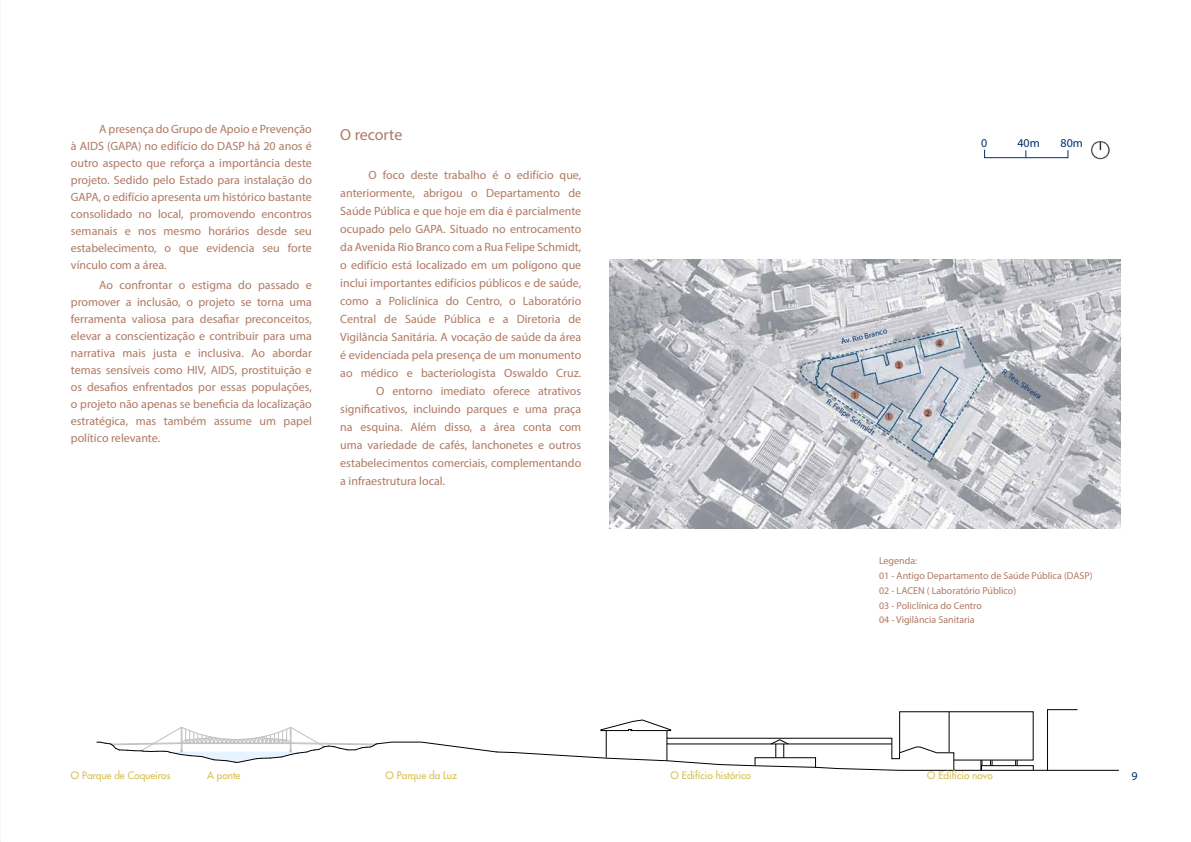
<style>
.page{position:relative;width:1191px;height:842px;background:#fff}
.page>*{position:absolute;margin:0;border:0;box-sizing:border-box;transform-origin:0 0}
.t1{font:16px "Myriad Pro";letter-spacing:-.005em;color:#b07963}
.t2{font:12px/17px "Myriad Pro";color:#af7962;text-align:justify}
.t3{font:12px "Myriad Pro";color:#003168}
.t4{font:10px/14.8px "Myriad Pro";color:#b07963}
.t5{font:500 10px "Futura Std";color:#d5be4b}
.t6{font:8px "Myriad Pro";color:#003168}
</style>
<div class="page">
<svg style="left:0;top:23px;width:1px;height:819px"></svg>
<img style="left:609px;top:259px;width:511px;height:269px">
<svg style="left:97px;top:709px;width:1022px;height:62px"></svg>
<div style="left:850px;top:391px;width:9px;height:8px;background:#b07963;border-radius:50%"></div>
<div style="left:884px;top:412px;width:9px;height:9px;background:#b07963;border-radius:50%"></div>
<div style="left:923px;top:409px;width:9px;height:8px;background:#b07963;border-radius:50%"></div>
<div style="left:894px;top:361px;width:9px;height:8px;background:#b07963;border-radius:50%"></div>
<div style="left:935px;top:339px;width:9px;height:8px;background:#b07963;border-radius:50%"></div>
<svg style="left:984px;top:149px;width:85px;height:10px"></svg>
<img style="left:1091px;top:141px;width:19px;height:19px">
<p class="t2" style="left:71px;top:120px;width:242px;text-indent:28px">A presença do Grupo de Apoio e Prevenção à AIDS (GAPA) no edifício do DASP há 20 anos é outro aspecto que reforça a importância deste projeto. Sedido pelo Estado para instalação do GAPA, o edifício apresenta um histórico bastante consolidado no local, promovendo encontros semanais e nos mesmo horários desde seu estabelecimento, o que evidencia seu forte vínculo com a área.</p>
<p class="t2" style="left:71px;top:276px;width:242px;text-indent:28px">Ao confrontar o estigma do passado e promover a inclusão, o projeto se torna uma ferramenta valiosa para desafiar preconceitos, elevar a conscientização e contribuir para uma narrativa mais justa e inclusiva. Ao abordar temas sensíveis como HIV, AIDS, prostituição e os desafios enfrentados por essas populações, o projeto não apenas se beneficia da localização estratégica, mas também assume um papel político relevante.</p>
<h1 class="t1" style="left:340px;top:124px;width:64px">O recorte</h1>
<p class="t2" style="left:369px;top:166px;width:214px">O foco deste trabalho é o edifício que,</p>
<p class="t2" style="left:340px;top:184px;width:242px">anteriormente, abrigou o Departamento de</p>
<p class="t2" style="left:340px;top:202px;width:242px">Saúde Pública e que hoje em dia é parcialmente</p>
<p class="t2" style="left:340px;top:220px;width:242px">ocupado pelo GAPA. Situado no entrocamento</p>
<p class="t2" style="left:340px;top:238px;width:242px">da Avenida Rio Branco com a Rua Felipe Schmidt,</p>
<p class="t2" style="left:340px;top:256px;width:242px">o edifício está localizado em um polígono que</p>
<p class="t2" style="left:340px;top:274px;width:242px">inclui importantes edifícios públicos e de saúde,</p>
<p class="t2" style="left:340px;top:292px;width:242px">como a Policlínica do Centro, o Laboratório</p>
<p class="t2" style="left:340px;top:310px;width:242px">Central de Saúde Pública e a Diretoria de</p>
<p class="t2" style="left:340px;top:328px;width:242px">Vigilância Sanitária. A vocação de saúde da área</p>
<p class="t2" style="left:340px;top:346px;width:242px">é evidenciada pela presença de um monumento</p>
<p class="t2" style="left:340px;top:364px;width:242px">ao médico e bacteriologista Oswaldo Cruz.</p>
<p class="t2" style="left:376px;top:382px;width:206px">O entorno imediato oferece atrativos</p>
<p class="t2" style="left:340px;top:400px;width:242px">significativos, incluindo parques e uma praça</p>
<p class="t2" style="left:340px;top:418px;width:242px">na esquina. Além disso, a área conta com</p>
<p class="t2" style="left:340px;top:436px;width:242px">uma variedade de cafés, lanchonetes e outros</p>
<p class="t2" style="left:340px;top:454px;width:242px">estabelecimentos comerciais, complementando</p>
<p class="t2" style="left:340px;top:472px;width:106px">a infraestrutura local.</p>
<p class="t3" style="left:981px;top:135px;width:8px">0</p>
<p class="t3" style="left:1017px;top:135px;width:24px">40m</p>
<p class="t3" style="left:1060px;top:135px;width:24px">80m</p>
<p class="t6" style="left:840px;top:337px;width:49px;rotate:-14deg">Av. Rio Branco</p>
<p class="t6" style="left:896px;top:360px;width:6px">3</p>
<p class="t6" style="left:852px;top:390px;width:6px">1</p>
<p class="t6" style="left:830px;top:397px;width:59px;rotate:35deg">R. Felipe Schmidt</p>
<p class="t6" style="left:887px;top:412px;width:6px">1</p>
<p class="t6" style="left:937px;top:338px;width:6px">4</p>
<p class="t6" style="left:925px;top:408px;width:6px">2</p>
<p class="t6" style="left:1005px;top:367px;width:48px;rotate:35deg">R. Ten. Silveira</p>
<p class="t4" style="left:879px;top:553px;width:215px">Legenda:<br>01 - Antigo Departamento de Saúde Pública (DASP)<br>02 - LACEN ( Laboratório Público)<br>03 - Policlínica do Centro<br>04 - Vigilância Sanitaria</p>
<p class="t5" style="left:71px;top:769px;width:101px">O Parque de Coqueiros</p>
<p class="t5" style="left:207px;top:769px;width:35px">A ponte</p>
<p class="t5" style="left:386px;top:769px;width:73px">O Parque da Luz</p>
<p class="t5" style="left:670px;top:769px;width:82px">O Edifício histórico</p>
<p class="t5" style="left:927px;top:769px;width:67px">O Edifício novo</p>
<p class="t3" style="left:1131px;top:769px;width:8px">9</p>
</div>
